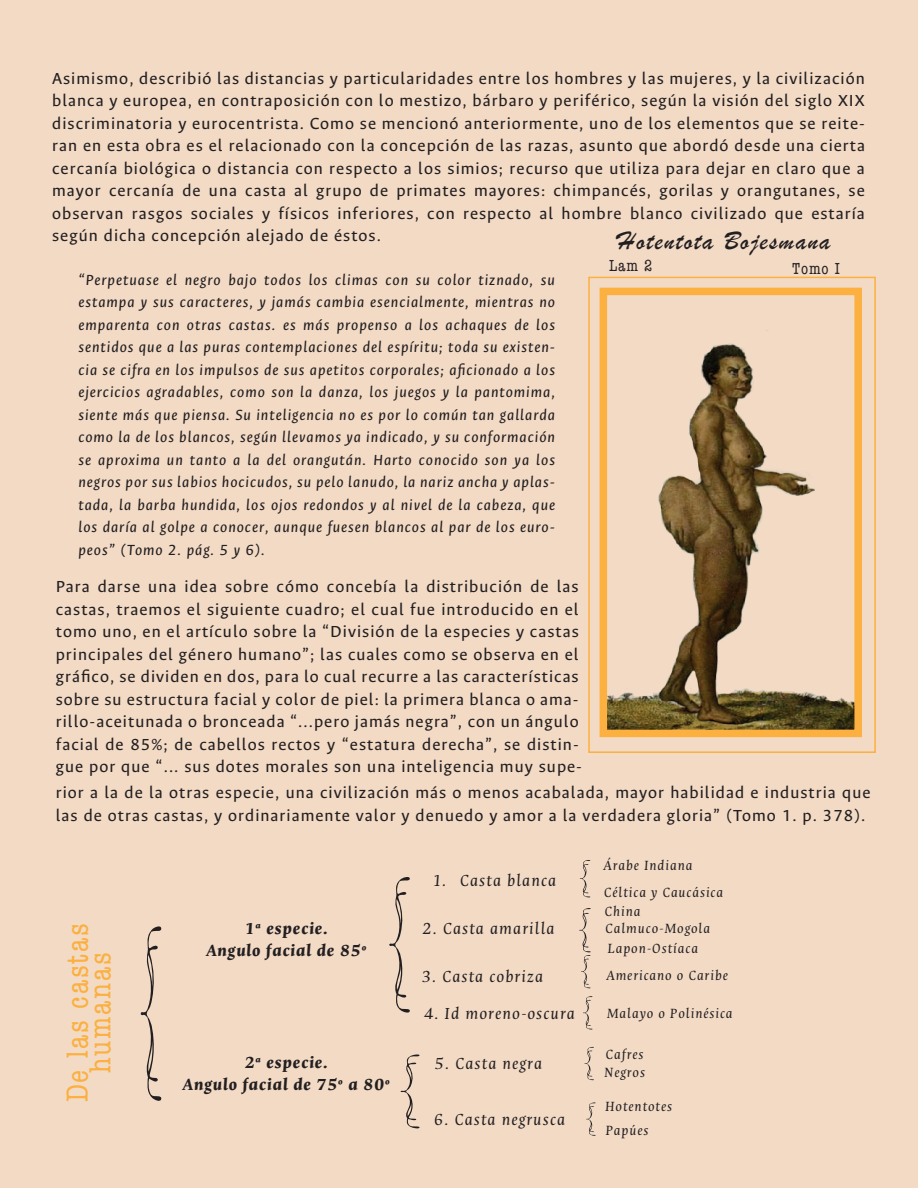
<style>
.page{position:relative;width:918px;height:1188px;background:#f2dac5}
.page>*{position:absolute;margin:0;border:0;box-sizing:border-box;transform-origin:0 0}
.t1{font:condensed 31.5px/22.5px "American Typewriter";letter-spacing:.06em;color:#fbb03f;text-align:center}
.t2{font:27px "Brush Script";letter-spacing:.06em;color:#231f20}
.t3{font:18px/22.5px "Ancizar Sans";letter-spacing:.06em;color:#231f20}
.t4{font:italic 18px "Ancizar Serif";letter-spacing:.06em;color:#231f20}
.t5{font:italic 800 18px/22.5px "Ancizar Serif";letter-spacing:.06em;color:#231f20;text-align:center}
.t6{font:italic 16.5px/22.5px "Ancizar Sans";letter-spacing:.06em;color:#231f20;text-align:justify}
.t7{font:condensed 16.5px "American Typewriter";letter-spacing:.06em;color:#231f20}
.t8{font:italic 15px/27.3px "Ancizar Serif";letter-spacing:.06em;color:#231f20}
</style>
<div class="page">
<img style="left:609px;top:321px;width:244px;height:407px">
<div style="left:600px;top:288px;width:262px;height:449px;border:8px solid #fbb03f"></div>
<div style="left:588px;top:277px;width:288px;height:476px;border:2px solid #fbb03f"></div>
<svg style="left:389px;top:877px;width:21px;height:136px;background:#d6c1af"></svg>
<svg style="left:401px;top:1054px;width:19px;height:74px"></svg>
<svg style="left:580px;top:860px;width:10px;height:37px"></svg>
<svg style="left:583px;top:996px;width:10px;height:34px"></svg>
<svg style="left:584px;top:1047px;width:10px;height:33px"></svg>
<svg style="left:579px;top:908px;width:12px;height:80px"></svg>
<svg style="left:586px;top:1102px;width:10px;height:34px"></svg>
<svg style="left:141px;top:926px;width:20px;height:175px;background:#d5c0ae"></svg>
<p class="t3" style="left:52px;top:67px;width:814px;text-align:justify">Asimismo, describió las distancias y particularidades entre los hombres y las mujeres, y la civilización blanca y europea, en contraposición con lo mestizo, bárbaro y periférico, según la visión del siglo XIX discriminatoria y eurocentrista. Como se mencionó anteriormente, uno de los elementos que se reite&shy;ran en esta obra es el relacionado con la concepción de las razas, asunto que abordó desde una cierta cercanía biológica o distancia con respecto a los simios; recurso que utiliza para dejar en claro que a mayor cercanía de una casta al grupo de primates mayores: chimpancés, gorilas y orangutanes, se observan rasgos sociales y físicos inferiores, con respecto al hombre blanco civilizado que estaría según dicha concepción alejado de éstos.</p>
<p class="t6" style="left:78px;top:269px;width:478px">“Perpetuase el negro bajo todos los climas con su color tiznado, su estampa y sus caracteres, y jamás cambia esencialmente, mientras no emparenta con otras castas. es más propenso a los achaques de los sentidos que a las puras contemplaciones del espíritu; toda su existen&shy;cia se cifra en los impulsos de sus apetitos corporales; aficionado a los ejercicios agradables, como son la danza, los juegos y la pantomima, siente más que piensa. Su inteligencia no es por lo común tan gallarda como la de los blancos, según llevamos ya indicado, y su conformación se aproxima un tanto a la del orangután. Harto conocido son ya los negros por sus labios hocicudos, su pelo lanudo, la nariz ancha y aplas&shy;tada, la barba hundida, los ojos redondos y al nivel de la cabeza, que los daría al golpe a conocer, aunque fuesen blancos al par de los euro&shy;peos” (Tomo 2. pág. 5 y 6).</p>
<p class="t3" style="left:56px;top:576px;width:528px">Para darse una idea sobre cómo concebía la distribución de las castas, traemos el siguiente cuadro; el cual fue introducido en el tomo uno, en el artículo sobre la “División de la especies y castas principales del género humano”; las cuales como se observa en el gráfico, se dividen en dos, para lo cual recurre a las características sobre su estructura facial y color de piel: la primera blanca o ama&shy;rillo-aceitunada o bronceada “...pero jamás negra”, con un ángulo facial de 85%; de cabellos rectos y “estatura derecha”, se distin&shy;gue por que “... sus dotes morales son una inteligencia muy supe-</p>
<p class="t3" style="left:56px;top:781px;width:816px">rior a la de la otras especie, una civilización más o menos acabalada, mayor habilidad e industria que las de otras castas, y ordinariamente valor y denuedo y amor a la verdadera gloria” (Tomo 1. p. 378).</p>
<h2 class="t2" style="left:618px;top:223px;width:215px">Hotentota Bojesmana</h2>
<p class="t7" style="left:609px;top:254px;width:45px">Lam 2</p>
<p class="t7" style="left:792px;top:256px;width:49px">Tomo I</p>
<h1 class="t1" style="left:65px;top:1102px;width:181px;rotate:-90deg">De las castas humanas</h1>
<p class="t5" style="left:206px;top:917px;width:162px">1ª especie.<br>Angulo facial de 85º</p>
<p class="t5" style="left:183px;top:1051px;width:209px">2ª especie.<br>Angulo facial de 75º a 80º</p>
<p class="t4" style="left:433px;top:870px;width:125px">1. Casta blanca</p>
<p class="t4" style="left:423px;top:918px;width:134px">2. Casta amarilla</p>
<p class="t4" style="left:422px;top:966px;width:123px">3. Casta cobriza</p>
<p class="t4" style="left:424px;top:1003px;width:152px">4. Id moreno-oscura</p>
<p class="t4" style="left:435px;top:1052px;width:109px">5. Casta negra</p>
<p class="t4" style="left:434px;top:1109px;width:132px">6. Casta negrusca</p>
<p class="t8" style="left:604px;top:852px;width:121px">Árabe Indiana<br>Céltica y Caucásica</p>
<p class="t8" style="left:604px;top:902px;width:107px;line-height:17.1px">China<br>Calmuco-Mogola</p>
<p class="t8" style="left:607px;top:934px;width:123px">Lapon-Ostíaca<br>Americano o Caribe</p>
<p class="t8" style="left:607px;top:1000px;width:128px">Malayo o Polinésica</p>
<p class="t8" style="left:604px;top:1045px;width:43px;line-height:18.6px">Cafres<br>Negros</p>
<p class="t8" style="left:605px;top:1095px;width:69px;line-height:23.9px">Hotentotes<br>Papúes</p>
</div>
